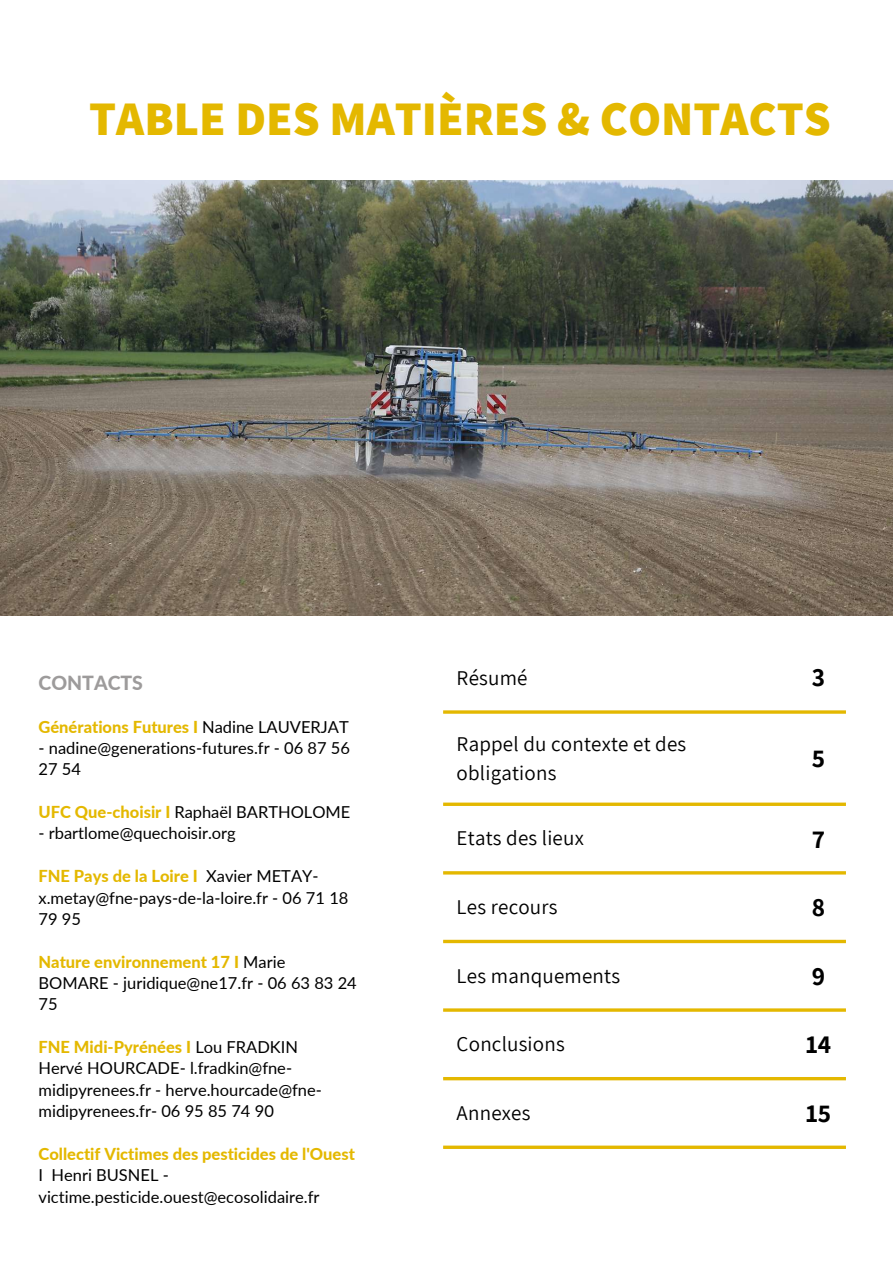
<style>
.page{position:relative;width:893px;height:1264px;background:#fff}
.page>*{position:absolute;margin:0;border:0;box-sizing:border-box;transform-origin:0 0}
.t1{font:800 48px "Assistant";color:#e4b800}
.t2{font:700 25.5px "Assistant";color:#000}
.t3{font:21px/29.2px "Assistant";letter-spacing:.01em;color:#000}
.t4{font:800 19.5px "Lato";color:#9d9b9b}
.t5{font:16.5px/21.3px "Lato";color:#000}
.t6{font:800 16.5px "Lato";color:#e4b800}
.s1{font-weight:400;color:#000}
.s2{font-weight:800;color:#e4b800}
</style>
<div class="page">
<img style="left:0;top:180px;width:892px;height:435px">
<hr style="left:443px;top:710px;width:402px;height:3px;background:#e4b800">
<svg style="left:443px;top:802px;width:402px;height:4px;background:#e7c227"></svg>
<hr style="left:443px;top:871px;width:402px;height:3px;background:#e4b800">
<svg style="left:443px;top:939px;width:402px;height:4px;background:#e9c532"></svg>
<hr style="left:443px;top:1008px;width:402px;height:3px;background:#e4b800">
<svg style="left:443px;top:1077px;width:402px;height:3px"></svg>
<hr style="left:443px;top:1145px;width:402px;height:3px;background:#e4b800">
<h1 class="t1" style="left:89px;top:85px;width:743px">TABLE DES MATIÈRES &amp; CONTACTS</h1>
<p class="t4" style="left:38px;top:670px;width:106px">CONTACTS</p>
<p class="t6" style="left:38px;top:716px;width:312px">Générations Futures I <span class="s1">Nadine LAUVERJAT</span></p>
<p class="t5" style="left:38px;top:737px;width:313px">- nadine@generations-futures.fr - 06 87 56<br>27 54</p>
<p class="t5" style="left:38px;top:801px;width:313px"><span class="s2">UFC Que-choisir I</span> Raphaël BARTHOLOME</p>
<p class="t5" style="left:38px;top:822px;width:199px">- rbartlome@quechoisir.org</p>
<p class="t5" style="left:38px;top:865px;width:311px"><span class="s2">FNE Pays de la Loire I</span> Xavier METAY&shy;x.metay@fne-pays-de-la-loire.fr - 06 71 18<br>79 95</p>
<p class="t5" style="left:38px;top:950px;width:320px"><span class="s2">Nature environnement 17 I</span> Marie<br>BOMARE - juridique@ne17.fr - 06 63 83 24<br>75</p>
<p class="t5" style="left:38px;top:1036px;width:285px"><span class="s2">FNE Midi-Pyrénées I</span> Lou FRADKIN Hervé HOURCADE- l.fradkin@fne&shy;midipyrenees.fr - herve.hourcade@fne&shy;midipyrenees.fr- 06 95 85 74 90</p>
<p class="t6" style="left:38px;top:1143px;width:318px">Collectif Victimes des pesticides de l'Ouest</p>
<p class="t5" style="left:38px;top:1164px;width:282px">I Henri BUSNEL - victime.pesticide.ouest@ecosolidaire.fr</p>
<p class="t3" style="left:456px;top:662px;width:72px">Résumé</p>
<h2 class="t2" style="left:811px;top:660px;width:15px">3</h2>
<p class="t3" style="left:456px;top:728px;width:231px">Rappel du contexte et des obligations</p>
<h2 class="t2" style="left:811px;top:740px;width:15px">5</h2>
<p class="t3" style="left:456px;top:823px;width:129px">Etats des lieux</p>
<h2 class="t2" style="left:811px;top:821px;width:15px">7</h2>
<p class="t3" style="left:456px;top:891px;width:102px">Les recours</p>
<h2 class="t2" style="left:811px;top:890px;width:15px">8</h2>
<p class="t3" style="left:456px;top:960px;width:165px">Les manquements</p>
<h2 class="t2" style="left:811px;top:958px;width:15px">9</h2>
<p class="t3" style="left:456px;top:1028px;width:110px">Conclusions</p>
<h2 class="t2" style="left:805px;top:1027px;width:27px">14</h2>
<p class="t3" style="left:456px;top:1097px;width:75px">Annexes</p>
<h2 class="t2" style="left:805px;top:1095px;width:27px">15</h2>
</div>
